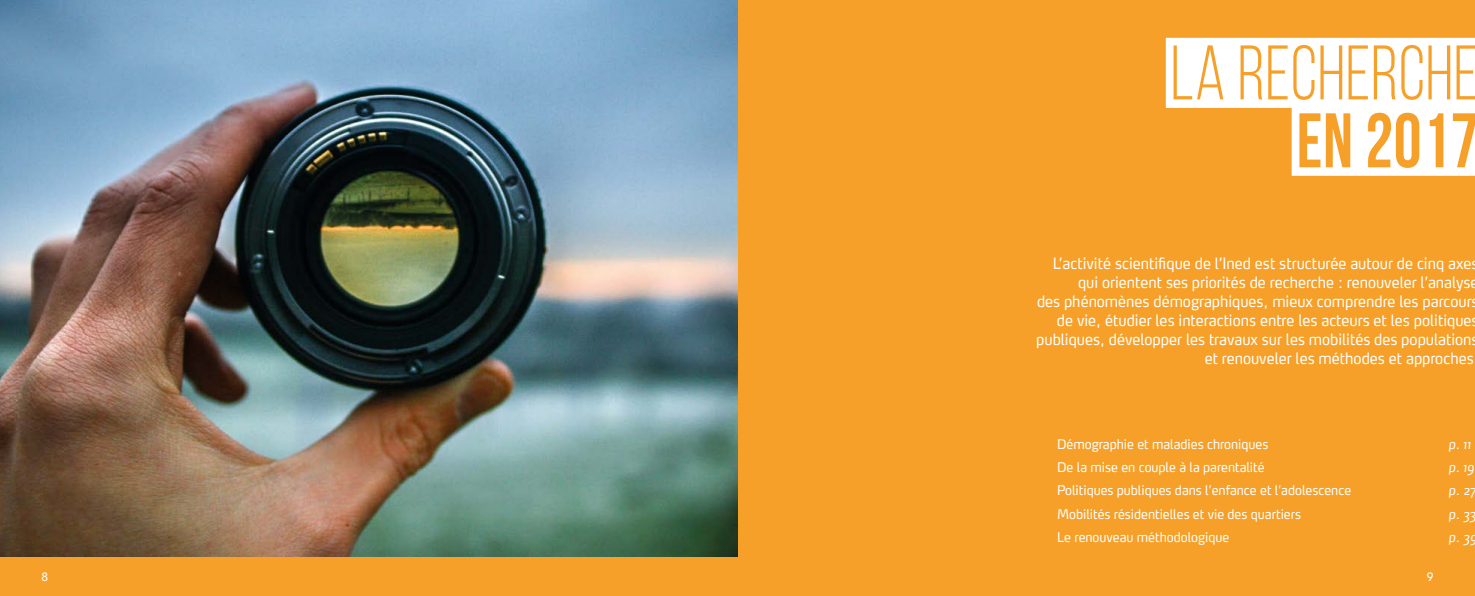
<style>
.page{position:relative;width:1475px;height:596px;background:#fff}
.page>*{position:absolute;margin:0;border:0;box-sizing:border-box;transform-origin:0 0}
.t1{font:77px "Bebas Neue";letter-spacing:.01em;color:#f6a02a;scale:.91 1}
.t2{font:700 77px "Bebas Neue";letter-spacing:.01em;color:#f6a02a;scale:.91 1}
.t3{font:15.4px "Max OT";color:#fff;scale:.91 1}
.t4{font:13.2px "Max OT";color:#fff;scale:.91 1}
.t5{font:italic 13.2px "Max OT";letter-spacing:.025em;color:#fff;scale:.91 1}
.t6{font:500 12px "Avenir";color:#fff}
</style>
<div class="page">
<div style="left:0;top:0;width:1474px;height:595px;background:#f6a02a"></div>
<img style="left:0;top:0;width:737px;height:556px">
<div style="left:1165px;top:38px;width:309px;height:70px;background:#fff"></div>
<div style="left:1291px;top:106px;width:183px;height:70px;background:#fff"></div>
<h1 class="t1" style="left:1170px;top:32px;width:339px">LA RECHERCHE</h1>
<h1 class="t2" style="left:1296px;top:98px;width:201px">EN 2017</h1>
<p class="t3" style="left:1052px;top:253px;width:461px">L’activité scientifique de l’Ined est structurée autour de cinq axe</p>
<p class="t3" style="left:1077px;top:272px;width:441px">qui orientent ses priorités de recherche : renouveler l’analyse</p>
<p class="t3" style="left:1036px;top:291px;width:479px">des phénomènes démographiques, mieux comprendre les parcour</p>
<p class="t3" style="left:1056px;top:310px;width:457px">de vie, étudier les interactions entre les acteurs et les politique</p>
<p class="t3" style="left:1036px;top:329px;width:479px">publiques, développer les travaux sur les mobilités des population</p>
<p class="t3" style="left:1204px;top:348px;width:297px">et renouveler les méthodes et approches</p>
<p class="t4" style="left:1057px;top:435px;width:233px">Démographie et maladies chroniques</p>
<p class="t5" style="left:1448px;top:435px;width:26px">p. 11</p>
<p class="t4" style="left:1057px;top:458px;width:229px">De la mise en couple à la parentalité</p>
<p class="t5" style="left:1448px;top:458px;width:29px">p. 19</p>
<p class="t4" style="left:1057px;top:482px;width:324px">Politiques publiques dans l’enfance et l’adolescence</p>
<p class="t5" style="left:1448px;top:482px;width:32px">p. 27</p>
<p class="t4" style="left:1057px;top:505px;width:269px">Mobilités résidentielles et vie des quartiers</p>
<p class="t5" style="left:1448px;top:505px;width:32px">p. 33</p>
<p class="t4" style="left:1057px;top:528px;width:191px">Le renouveau méthodologique</p>
<p class="t5" style="left:1448px;top:528px;width:33px">p. 39</p>
<p class="t6" style="left:42px;top:566px;width:8px">8</p>
<p class="t6" style="left:1426px;top:566px;width:8px">9</p>
</div>
